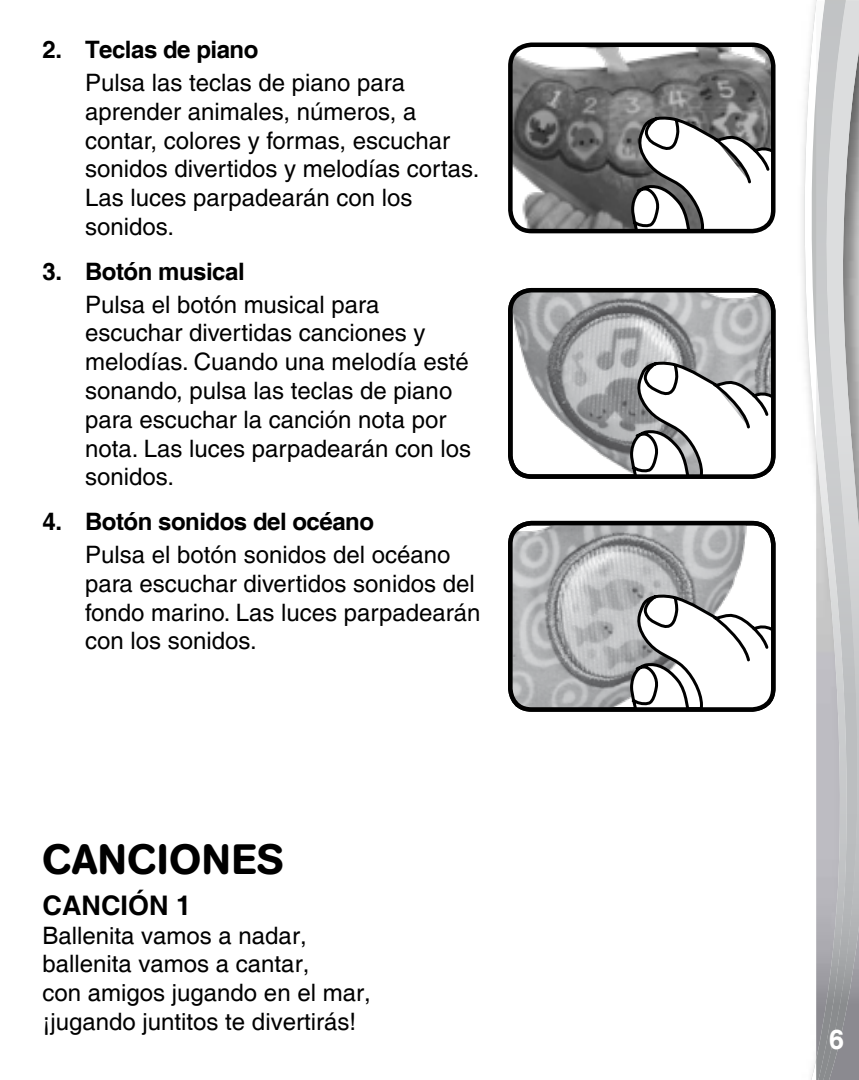
<style>
.page{position:relative;width:859px;height:1080px;background:#fff}
.page>*{position:absolute;margin:0;border:0;box-sizing:border-box;transform-origin:0 0}
.t1{font:500 42px "AG Book Rounded";letter-spacing:.02em;color:#000}
.t2{font:700 27px "Helvetica";color:#000}
.t3{font:700 27px "Helvetica";color:#fff}
.t4{font:500 24px/28.8px "Helvetica";color:#000}
.t5{font:24px/28.8px "Helvetica";color:#000}
.t6{font:700 24px "Helvetica";letter-spacing:-.02em;color:#000}
</style>
<div class="page">
<svg style="left:804px;top:0;width:12px;height:1080px"></svg>
<img style="left:849px;top:3px;width:10px;height:1077px">
<svg style="left:816px;top:0;width:43px;height:3px"></svg>
<img style="left:816px;top:1px;width:33px;height:1079px">
<img style="left:511px;top:45px;width:262px;height:185px">
<svg style="left:629px;top:112px;width:144px;height:118px"></svg>
<div style="left:508px;top:43px;width:267px;height:190px;border:4px solid #000;border-radius:21px"></div>
<img style="left:511px;top:523px;width:262px;height:184px">
<svg style="left:628px;top:590px;width:145px;height:117px"></svg>
<div style="left:508px;top:521px;width:267px;height:191px;border:4px solid #000;border-radius:21px"></div>
<img style="left:513px;top:290px;width:259px;height:184px">
<svg style="left:628px;top:358px;width:145px;height:118px"></svg>
<div style="left:508px;top:288px;width:267px;height:191px;border:4px solid #000;border-radius:21px"></div>
<p class="t6" style="left:43px;top:35px;width:217px">2. Teclas de piano</p>
<p class="t4" style="left:85px;top:68px;width:396px">Pulsa las teclas de piano para aprender animales, números, a contar, colores y formas, escuchar sonidos divertidos y melodías cortas.<br>Las luces parpadearán con los sonidos.</p>
<p class="t6" style="left:43px;top:256px;width:204px">3. Botón musical</p>
<p class="t4" style="left:85px;top:290px;width:388px">Pulsa el botón musical para escuchar divertidas canciones y melodías. Cuando una melodía esté sonando, pulsa las teclas de piano para escuchar la canción nota por nota. Las luces parpadearán con los sonidos.</p>
<p class="t6" style="left:43px;top:507px;width:333px">4. Botón sonidos del océano</p>
<p class="t4" style="left:85px;top:540px;width:397px">Pulsa el botón sonidos del océano para escuchar divertidos sonidos del fondo marino. Las luces parpadearán con los sonidos.</p>
<h1 class="t1" style="left:43px;top:835px;width:242px">CANCIONES</h1>
<p class="t2" style="left:43px;top:889px;width:150px">CANCIÓN 1</p>
<p class="t5" style="left:43px;top:922px;width:330px">Ballenita vamos a nadar, ballenita vamos a cantar,<br>con amigos jugando en el mar, ¡jugando juntitos te divertirás!</p>
<p class="t3" style="left:829px;top:1023px;width:17px">6</p>
</div>
